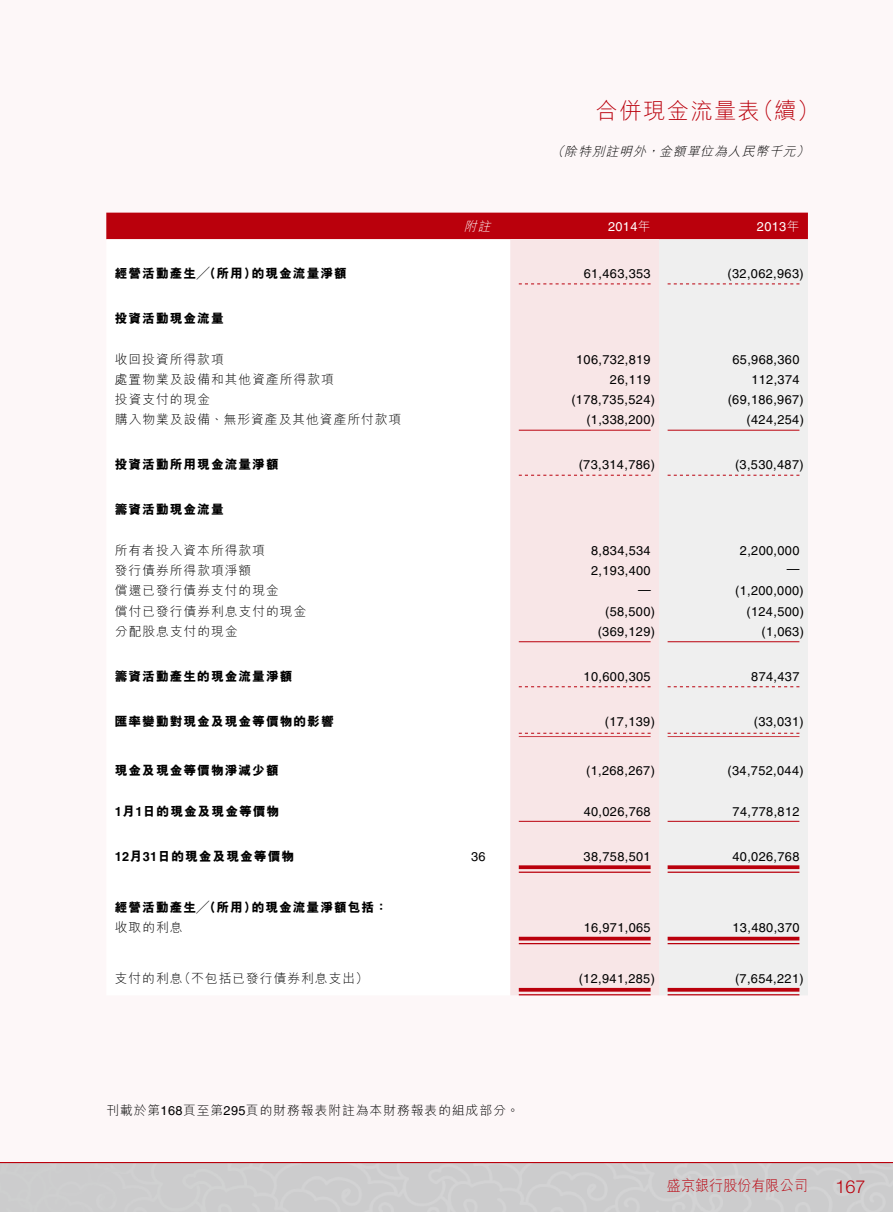
<style>
.page{position:relative;width:893px;height:1212px;background:#fff}
.page>*{position:absolute;margin:0;border:0;box-sizing:border-box;transform-origin:0 0}
.t1{font:300 22.5px "M Hei HK";letter-spacing:.05em;color:#ba000c}
.t2{font:300 18px "Helvetica Neue LT Std";color:#ba000c}
.t3{font:300 15px "M Hei HK";color:#ba000c;scale:.94 1}
.t4{font:12.75px "Helvetica LT Std";letter-spacing:.03em;color:#000}
.t5{font:300 12.75px "M Hei HK";letter-spacing:.08em;color:#000}
.t6{font:800 12.75px "M Hei HK";letter-spacing:.08em;color:#000}
.t7{font:italic 300 12.75px "M Hei HK";color:#000}
.t8{font:12.75px "Helvetica LT Std";letter-spacing:.03em;color:#fff}
.t9{font:italic 300 12.75px "M Hei HK";color:#fff}
.s1{font-family:"M Hei HK";font-weight:300}
.s2{font-family:"Helvetica LT Std";font-weight:700}
.s3{font-family:"Helvetica LT Std";font-weight:400}
</style>
<div class="page">
<div style="left:0;top:0;width:893px;height:1200px;background:#fdf7f8"></div>
<div style="left:0;top:1163px;width:893px;height:49px;background:#cbcccc"></div>
<hr style="left:0;top:1162px;width:893px;height:1px;background:#ba000c">
<div style="left:106px;top:213px;width:702px;height:26px;background:#ba000c"></div>
<div style="left:510px;top:239px;width:149px;height:756px;background:#f8e6e7"></div>
<div style="left:659px;top:239px;width:149px;height:756px;background:#efefef"></div>
<svg style="left:519px;top:283px;width:132px;height:1px"></svg>
<svg style="left:668px;top:283px;width:131px;height:1px"></svg>
<hr style="left:519px;top:430px;width:132px;height:1px;background:#ba000c">
<hr style="left:668px;top:430px;width:131px;height:1px;background:#ba000c">
<svg style="left:519px;top:475px;width:132px;height:1px"></svg>
<svg style="left:668px;top:475px;width:131px;height:1px"></svg>
<hr style="left:519px;top:641px;width:132px;height:1px;background:#ba000c">
<hr style="left:668px;top:641px;width:131px;height:1px;background:#ba000c">
<svg style="left:519px;top:686px;width:132px;height:1px"></svg>
<svg style="left:668px;top:686px;width:131px;height:1px"></svg>
<svg style="left:519px;top:733px;width:132px;height:1px"></svg>
<hr style="left:519px;top:736px;width:132px;height:1px;background:#cb4049">
<svg style="left:668px;top:733px;width:131px;height:1px"></svg>
<hr style="left:668px;top:736px;width:131px;height:1px;background:#cb4049">
<hr style="left:519px;top:821px;width:132px;height:1px;background:#ba000c">
<hr style="left:668px;top:821px;width:131px;height:1px;background:#ba000c">
<svg style="left:519px;top:865px;width:132px;height:4px"></svg>
<hr style="left:519px;top:871px;width:132px;height:2px;background:#ba000c">
<svg style="left:668px;top:865px;width:131px;height:4px"></svg>
<hr style="left:668px;top:871px;width:131px;height:2px;background:#ba000c">
<hr style="left:519px;top:937px;width:132px;height:3px;background:#ba000c">
<hr style="left:519px;top:943px;width:132px;height:1px;background:#ba000c">
<hr style="left:668px;top:937px;width:131px;height:3px;background:#ba000c">
<hr style="left:668px;top:943px;width:131px;height:1px;background:#ba000c">
<svg style="left:519px;top:988px;width:132px;height:4px"></svg>
<hr style="left:519px;top:994px;width:132px;height:1px;background:#ba000c">
<svg style="left:668px;top:988px;width:131px;height:4px"></svg>
<hr style="left:668px;top:994px;width:131px;height:1px;background:#ba000c">
<h1 class="t1" style="left:596px;top:99px;width:225px">合併現金流量表（續）</h1>
<p class="t7" style="left:551px;top:145px;width:262px">（除特別註明外，金額單位為人民幣千元）</p>
<p class="t9" style="left:464px;top:220px;width:31px">附註</p>
<p class="t8" style="left:608px;top:219px;width:44px">2014<span class="s1">年</span></p>
<p class="t8" style="left:757px;top:219px;width:44px">2013<span class="s1">年</span></p>
<p class="t6" style="left:115px;top:267px;width:234px">經營活動產生╱（所用）的現金流量淨額</p>
<p class="t4" style="left:584px;top:266px;width:69px">61,463,353</p>
<p class="t4" style="left:728px;top:266px;width:78px">(32,062,963)</p>
<p class="t6" style="left:115px;top:312px;width:110px">投資活動現金流量</p>
<p class="t5" style="left:115px;top:352px;width:110px">收回投資所得款項</p>
<p class="t4" style="left:576px;top:352px;width:76px">106,732,819</p>
<p class="t4" style="left:732px;top:352px;width:69px">65,968,360</p>
<p class="t5" style="left:115px;top:373px;width:220px">處置物業及設備和其他資產所得款項</p>
<p class="t4" style="left:610px;top:372px;width:42px">26,119</p>
<p class="t4" style="left:751px;top:372px;width:50px">112,374</p>
<p class="t5" style="left:115px;top:393px;width:97px">投資支付的現金</p>
<p class="t4" style="left:571px;top:392px;width:85px">(178,735,524)</p>
<p class="t4" style="left:728px;top:392px;width:78px">(69,186,967)</p>
<p class="t5" style="left:115px;top:413px;width:288px">購入物業及設備、無形資產及其他資產所付款項</p>
<p class="t4" style="left:586px;top:412px;width:70px">(1,338,200)</p>
<p class="t4" style="left:746px;top:412px;width:59px">(424,254)</p>
<p class="t6" style="left:115px;top:458px;width:165px">投資活動所用現金流量淨額</p>
<p class="t4" style="left:579px;top:458px;width:78px">(73,314,786)</p>
<p class="t4" style="left:735px;top:458px;width:70px">(3,530,487)</p>
<p class="t6" style="left:115px;top:503px;width:110px">籌資活動現金流量</p>
<p class="t5" style="left:115px;top:544px;width:152px">所有者投入資本所得款項</p>
<p class="t4" style="left:591px;top:543px;width:61px">8,834,534</p>
<p class="t4" style="left:740px;top:543px;width:61px">2,200,000</p>
<p class="t5" style="left:115px;top:564px;width:138px">發行債券所得款項淨額</p>
<p class="t4" style="left:591px;top:563px;width:61px">2,193,400</p>
<p class="t4" style="left:787px;top:561px;width:14px">—</p>
<p class="t5" style="left:115px;top:584px;width:165px">償還已發行債券支付的現金</p>
<p class="t4" style="left:638px;top:582px;width:14px">—</p>
<p class="t4" style="left:735px;top:584px;width:70px">(1,200,000)</p>
<p class="t5" style="left:115px;top:604px;width:193px">償付已發行債券利息支付的現金</p>
<p class="t4" style="left:605px;top:604px;width:51px">(58,500)</p>
<p class="t4" style="left:746px;top:604px;width:59px">(124,500)</p>
<p class="t5" style="left:115px;top:625px;width:124px">分配股息支付的現金</p>
<p class="t4" style="left:598px;top:624px;width:59px">(369,129)</p>
<p class="t4" style="left:761px;top:624px;width:44px">(1,063)</p>
<p class="t6" style="left:115px;top:670px;width:179px">籌資活動產生的現金流量淨額</p>
<p class="t4" style="left:584px;top:669px;width:69px">10,600,305</p>
<p class="t4" style="left:751px;top:669px;width:50px">874,437</p>
<p class="t6" style="left:115px;top:715px;width:220px">匯率變動對現金及現金等價物的影響</p>
<p class="t4" style="left:605px;top:714px;width:51px">(17,139)</p>
<p class="t4" style="left:754px;top:714px;width:51px">(33,031)</p>
<p class="t6" style="left:115px;top:764px;width:165px">現金及現金等價物淨減少額</p>
<p class="t4" style="left:586px;top:763px;width:70px">(1,268,267)</p>
<p class="t4" style="left:727px;top:763px;width:78px">(34,752,044)</p>
<p class="t6" style="left:115px;top:804px;width:166px"><span class="s2">1</span>月<span class="s2">1</span>日的現金及現金等價物</p>
<p class="t4" style="left:584px;top:804px;width:69px">40,026,768</p>
<p class="t4" style="left:733px;top:804px;width:69px">74,778,812</p>
<p class="t6" style="left:115px;top:849px;width:181px"><span class="s2">12</span>月<span class="s2">31</span>日的現金及現金等價物</p>
<p class="t4" style="left:471px;top:849px;width:16px">36</p>
<p class="t4" style="left:584px;top:849px;width:69px">38,758,501</p>
<p class="t4" style="left:732px;top:849px;width:69px">40,026,768</p>
<p class="t6" style="left:115px;top:901px;width:274px">經營活動產生╱（所用）的現金流量淨額包括：</p>
<p class="t5" style="left:115px;top:921px;width:69px">收取的利息</p>
<p class="t4" style="left:584px;top:920px;width:69px">16,971,065</p>
<p class="t4" style="left:732px;top:920px;width:69px">13,480,370</p>
<p class="t5" style="left:115px;top:972px;width:255px">支付的利息（不包括已發行債券利息支出）</p>
<p class="t4" style="left:579px;top:971px;width:78px">(12,941,285)</p>
<p class="t4" style="left:735px;top:971px;width:70px">(7,654,221)</p>
<p class="t5" style="left:106px;top:1104px;width:414px">刊載於第<span class="s3">168</span>頁至第<span class="s3">295</span>頁的財務報表附註為本財務報表的組成部分。</p>
<p class="t3" style="left:667px;top:1178px;width:151px">盛京銀行股份有限公司</p>
<h2 class="t2" style="left:835px;top:1175px;width:32px">167</h2>
</div>
